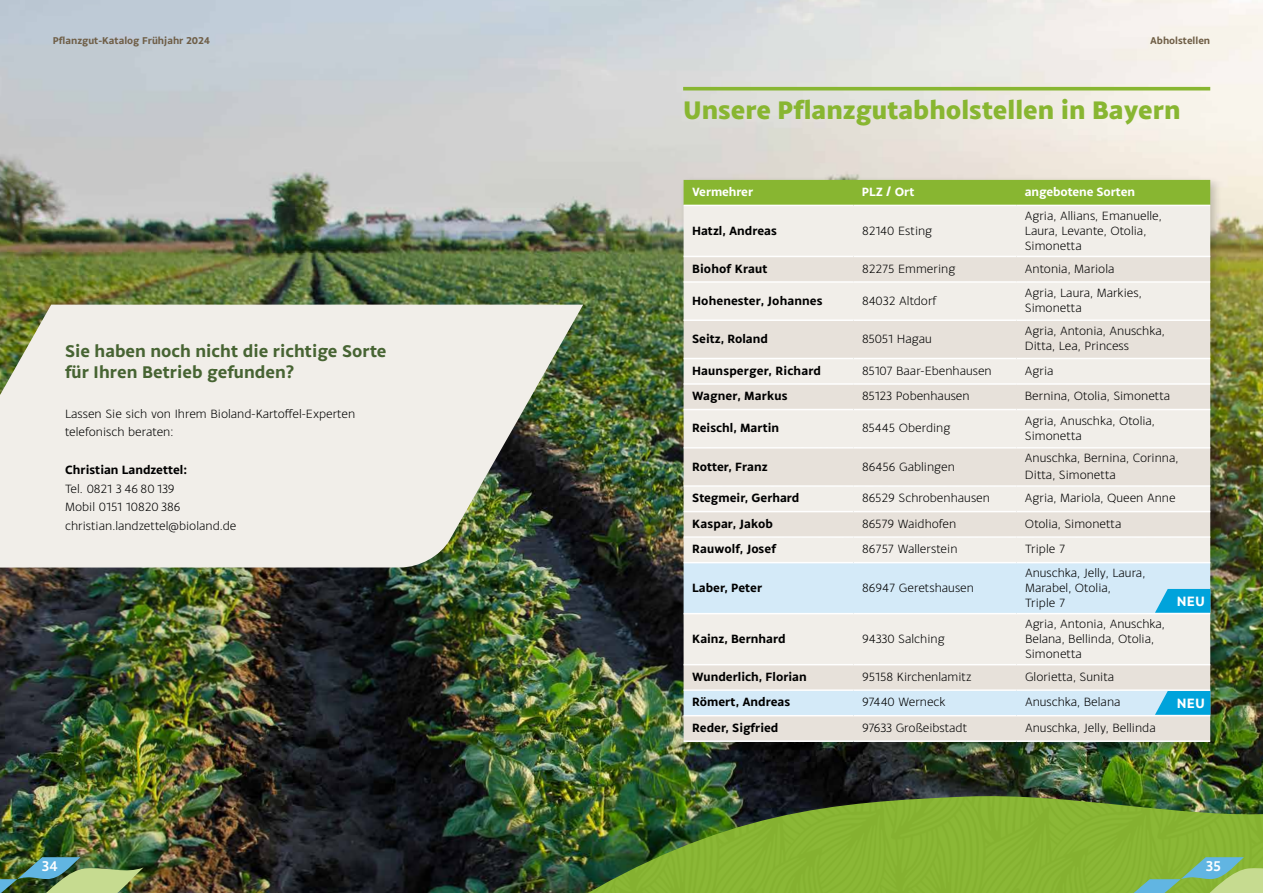
<style>
.page{position:relative;width:1263px;height:893px;background:#fff}
.page>*{position:absolute;margin:0;border:0;box-sizing:border-box;transform-origin:0 0}
.t1{font:800 27px "Monsal Gothic";color:#88b631}
.t2{font:700 18px/21.6px "Monsal Gothic";color:#476433}
.t3{font:500 15px "Monsal Gothic";color:#fff}
.t4{font:700 14.85px "Monsal Gothic";letter-spacing:.01em;color:#fff}
.t5{font:700 14.4px "Monsal Gothic";letter-spacing:.01em;color:#fff}
.t6{font:300 12.75px/15px "Monsal Gothic";color:#000}
.t7{font:700 12.75px "Monsal Gothic";color:#000}
.t8{font:700 12.75px "Monsal Gothic";letter-spacing:-.01em;color:#fff}
.t9{font:700 10.5px "Monsal Gothic";color:#705f47}
</style>
<div class="page">
<img style="left:0;top:0;width:1263px;height:893px">
<img style="left:563px;top:793px;width:700px;height:100px">
<svg style="left:1118px;top:857px;width:145px;height:36px;background:#8abb6d"></svg>
<img style="left:0;top:857px;width:144px;height:36px">
<svg style="left:0;top:305px;width:583px;height:263px;background:#d7d7ce"></svg>
<svg style="left:683px;top:87px;width:527px;height:4px;background:#93bb46"></svg>
<div style="left:679px;top:176px;width:544px;height:578px;background:#000;opacity:.2"></div>
<div style="left:684px;top:180px;width:526px;height:25px;background:#88b631"></div>
<div style="left:684px;top:206px;width:526px;height:50px;background:#f1eee9"></div>
<svg style="left:684px;top:257px;width:526px;height:483px;background:#ebe7e1"></svg>
<svg style="left:684px;top:563px;width:526px;height:152px;background:#e1eaed"></svg>
<hr style="left:684px;top:205px;width:169px;height:1px;background:#fff">
<hr style="left:853px;top:205px;width:163px;height:1px;background:#fff">
<hr style="left:1016px;top:205px;width:194px;height:1px;background:#fff">
<hr style="left:684px;top:358px;width:169px;height:1px;background:#fff">
<hr style="left:684px;top:383px;width:169px;height:2px;background:#fff">
<hr style="left:684px;top:409px;width:169px;height:1px;background:#fff">
<hr style="left:853px;top:358px;width:163px;height:1px;background:#fff">
<hr style="left:853px;top:383px;width:163px;height:2px;background:#fff">
<hr style="left:853px;top:409px;width:163px;height:1px;background:#fff">
<hr style="left:1016px;top:358px;width:194px;height:1px;background:#fff">
<hr style="left:1016px;top:383px;width:194px;height:2px;background:#fff">
<hr style="left:1016px;top:409px;width:194px;height:1px;background:#fff">
<hr style="left:684px;top:447px;width:169px;height:2px;background:#fff">
<hr style="left:853px;top:447px;width:163px;height:2px;background:#fff">
<hr style="left:1016px;top:447px;width:194px;height:2px;background:#fff">
<hr style="left:684px;top:664px;width:169px;height:1px;background:#fff">
<hr style="left:853px;top:664px;width:163px;height:1px;background:#fff">
<hr style="left:1016px;top:664px;width:194px;height:1px;background:#fff">
<hr style="left:684px;top:689px;width:169px;height:2px;background:#fff">
<hr style="left:684px;top:715px;width:169px;height:1px;background:#fff">
<hr style="left:853px;top:689px;width:163px;height:2px;background:#fff">
<hr style="left:853px;top:715px;width:163px;height:1px;background:#fff">
<hr style="left:1016px;top:689px;width:194px;height:2px;background:#fff">
<hr style="left:1016px;top:715px;width:194px;height:1px;background:#fff">
<hr style="left:684px;top:740px;width:169px;height:2px;background:#fff">
<hr style="left:853px;top:740px;width:163px;height:2px;background:#fff">
<hr style="left:1016px;top:740px;width:194px;height:2px;background:#fff">
<hr style="left:684px;top:613px;width:169px;height:1px;background:#fff">
<hr style="left:853px;top:613px;width:163px;height:1px;background:#fff">
<hr style="left:1016px;top:613px;width:194px;height:1px;background:#fff">
<hr style="left:684px;top:256px;width:169px;height:1px;background:#fff">
<hr style="left:684px;top:281px;width:169px;height:2px;background:#fff">
<hr style="left:684px;top:319px;width:169px;height:2px;background:#fff">
<hr style="left:853px;top:256px;width:163px;height:1px;background:#fff">
<hr style="left:853px;top:281px;width:163px;height:2px;background:#fff">
<hr style="left:853px;top:319px;width:163px;height:2px;background:#fff">
<hr style="left:1016px;top:256px;width:194px;height:1px;background:#fff">
<hr style="left:1016px;top:281px;width:194px;height:2px;background:#fff">
<hr style="left:1016px;top:319px;width:194px;height:2px;background:#fff">
<hr style="left:684px;top:485px;width:169px;height:2px;background:#fff">
<hr style="left:853px;top:485px;width:163px;height:2px;background:#fff">
<hr style="left:1016px;top:485px;width:194px;height:2px;background:#fff">
<hr style="left:684px;top:562px;width:169px;height:1px;background:#fff">
<hr style="left:853px;top:562px;width:163px;height:1px;background:#fff">
<hr style="left:1016px;top:562px;width:194px;height:1px;background:#fff">
<hr style="left:684px;top:511px;width:169px;height:1px;background:#fff">
<hr style="left:853px;top:511px;width:163px;height:1px;background:#fff">
<hr style="left:1016px;top:511px;width:194px;height:1px;background:#fff">
<hr style="left:684px;top:536px;width:169px;height:2px;background:#fff">
<hr style="left:853px;top:536px;width:163px;height:2px;background:#fff">
<hr style="left:1016px;top:536px;width:194px;height:2px;background:#fff">
<svg style="left:1154px;top:589px;width:56px;height:24px"></svg>
<svg style="left:1154px;top:691px;width:56px;height:24px"></svg>
<p class="t9" style="left:53px;top:34px;width:159px">Pflanzgut-Katalog Frühjahr 2024</p>
<p class="t9" style="left:1150px;top:34px;width:62px">Abholstellen</p>
<h1 class="t1" style="left:683px;top:92px;width:499px">Unsere Pflanzgutabholstellen in Bayern</h1>
<h2 class="t2" style="left:65px;top:340px;width:323px">Sie haben noch nicht die richtige Sorte für Ihren Betrieb gefunden?</h2>
<p class="t6" style="left:65px;top:403px;width:292px;line-height:18.8px">Lassen Sie sich von Ihrem Bioland-Kartoffel-Experten telefonisch beraten:</p>
<p class="t7" style="left:65px;top:461px;width:123px">Christian Landzettel:</p>
<p class="t6" style="left:65px;top:478px;width:173px;line-height:18.8px">Tel. 0821 3 46 80 139<br>Mobil 0151 10820 386 christian.landzettel@bioland.de</p>
<p class="t8" style="left:692px;top:183px;width:63px">Vermehrer</p>
<p class="t8" style="left:862px;top:183px;width:54px">PLZ / Ort</p>
<p class="t8" style="left:1025px;top:183px;width:112px">angebotene Sorten</p>
<p class="t7" style="left:692px;top:222px;width:86px">Hatzl, Andreas</p>
<p class="t6" style="left:862px;top:222px;width:72px">82140 Esting</p>
<p class="t6" style="left:1025px;top:207px;width:138px">Agria, Allians, Emanuelle,<br>Laura, Levante, Otolia,<br>Simonetta</p>
<p class="t7" style="left:692px;top:260px;width:77px">Biohof Kraut</p>
<p class="t6" style="left:862px;top:261px;width:95px">82275 Emmering</p>
<p class="t6" style="left:1025px;top:261px;width:91px">Antonia, Mariola</p>
<p class="t7" style="left:692px;top:292px;width:132px">Hohenester, Johannes</p>
<p class="t6" style="left:862px;top:292px;width:76px">84032 Altdorf</p>
<p class="t6" style="left:1025px;top:285px;width:118px">Agria, Laura, Markies,<br>Simonetta</p>
<p class="t7" style="left:692px;top:330px;width:77px">Seitz, Roland</p>
<p class="t6" style="left:862px;top:331px;width:71px">85051 Hagau</p>
<p class="t6" style="left:1025px;top:323px;width:141px">Agria, Antonia, Anuschka,<br>Ditta, Lea, Princess</p>
<p class="t7" style="left:692px;top:362px;width:130px">Haunsperger, Richard</p>
<p class="t6" style="left:862px;top:363px;width:131px">85107 Baar-Ebenhausen</p>
<p class="t6" style="left:1025px;top:363px;width:30px">Agria</p>
<p class="t7" style="left:692px;top:388px;width:97px">Wagner, Markus</p>
<p class="t6" style="left:862px;top:388px;width:109px">85123 Pobenhausen</p>
<p class="t6" style="left:1025px;top:388px;width:147px">Bernina, Otolia, Simonetta</p>
<p class="t7" style="left:692px;top:420px;width:89px">Reischl, Martin</p>
<p class="t6" style="left:862px;top:420px;width:90px">85445 Oberding</p>
<p class="t6" style="left:1025px;top:413px;width:131px">Agria, Anuschka, Otolia,<br>Simonetta</p>
<p class="t7" style="left:692px;top:458px;width:77px">Rotter, Franz</p>
<p class="t6" style="left:862px;top:458px;width:94px">86456 Gablingen</p>
<p class="t6" style="left:1025px;top:449px;width:155px;line-height:16.5px">Anuschka, Bernina, Corinna,<br>Ditta, Simonetta</p>
<p class="t7" style="left:692px;top:490px;width:109px">Stegmeir, Gerhard</p>
<p class="t6" style="left:862px;top:490px;width:129px">86529 Schrobenhausen</p>
<p class="t6" style="left:1025px;top:490px;width:152px">Agria, Mariola, Queen Anne</p>
<p class="t7" style="left:692px;top:515px;width:82px">Kaspar, Jakob</p>
<p class="t6" style="left:862px;top:516px;width:96px">86579 Waidhofen</p>
<p class="t6" style="left:1025px;top:516px;width:98px">Otolia, Simonetta</p>
<p class="t7" style="left:692px;top:541px;width:85px">Rauwolf, Josef</p>
<p class="t6" style="left:862px;top:541px;width:97px">86757 Wallerstein</p>
<p class="t6" style="left:1025px;top:541px;width:42px">Triple 7</p>
<p class="t7" style="left:692px;top:579px;width:71px">Laber, Peter</p>
<p class="t6" style="left:862px;top:579px;width:113px">86947 Geretshausen</p>
<p class="t6" style="left:1025px;top:564px;width:122px">Anuschka, Jelly, Laura,<br>Marabel, Otolia,<br>Triple 7</p>
<p class="t5" style="left:1177px;top:592px;width:30px">NEU</p>
<p class="t4" style="left:1173px;top:592px;width:31px">NEU</p>
<p class="t7" style="left:692px;top:630px;width:95px">Kainz, Bernhard</p>
<p class="t6" style="left:862px;top:630px;width:84px">94330 Salching</p>
<p class="t6" style="left:1025px;top:615px;width:141px">Agria, Antonia, Anuschka,<br>Belana, Bellinda, Otolia,<br>Simonetta</p>
<p class="t7" style="left:692px;top:668px;width:116px">Wunderlich, Florian</p>
<p class="t6" style="left:862px;top:669px;width:111px">95158 Kirchenlamitz</p>
<p class="t6" style="left:1025px;top:669px;width:91px">Glorietta, Sunita</p>
<p class="t7" style="left:692px;top:694px;width:99px">Römert, Andreas</p>
<p class="t6" style="left:862px;top:694px;width:85px">97440 Werneck</p>
<p class="t6" style="left:1025px;top:694px;width:97px">Anuschka, Belana</p>
<p class="t7" style="left:692px;top:719px;width:88px">Reder, Sigfried</p>
<p class="t6" style="left:862px;top:720px;width:106px">97633 Großeibstadt</p>
<p class="t6" style="left:1025px;top:720px;width:132px">Anuschka, Jelly, Bellinda</p>
<p class="t5" style="left:1177px;top:694px;width:30px">NEU</p>
<p class="t4" style="left:1173px;top:694px;width:31px">NEU</p>
<p class="t3" style="left:42px;top:857px;width:18px">34</p>
<p class="t3" style="left:1206px;top:857px;width:17px">35</p>
</div>
